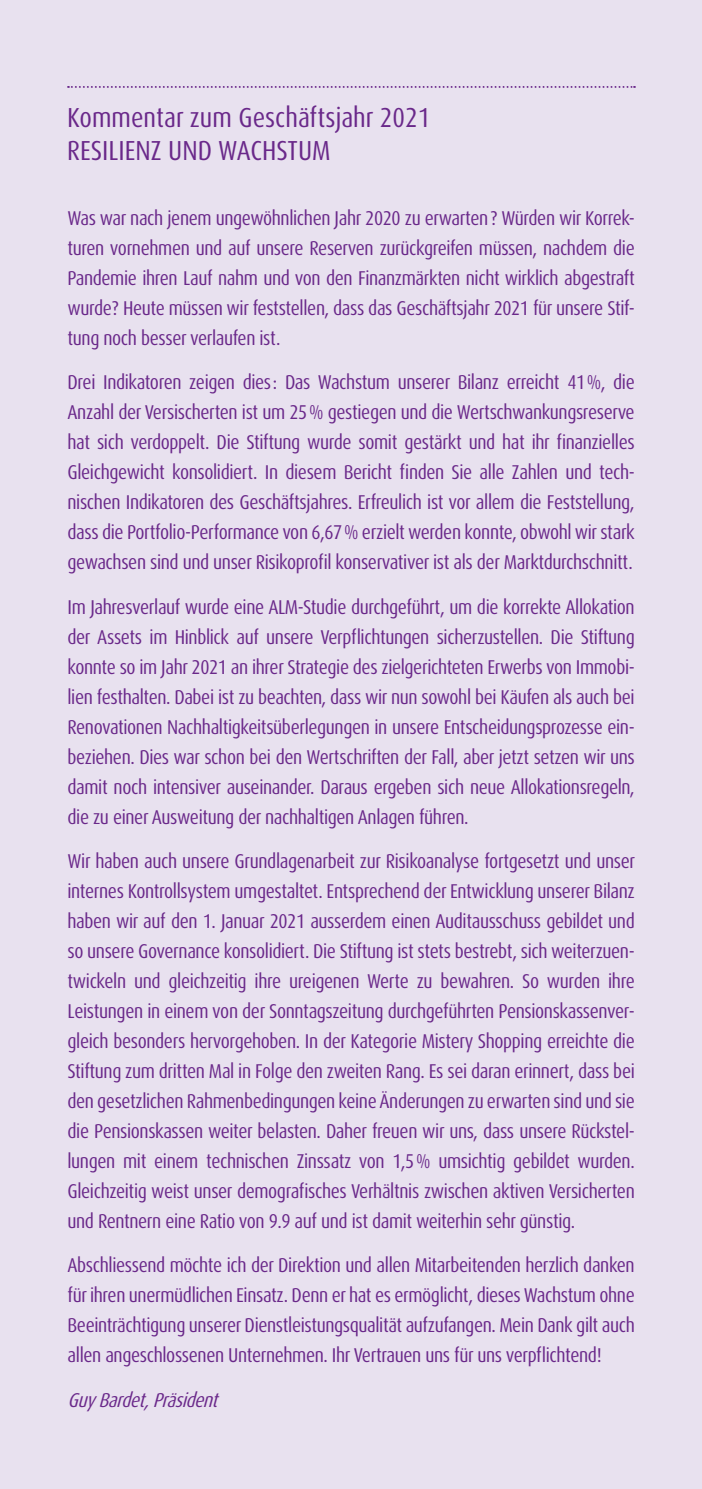
<style>
.page{position:relative;width:702px;height:1489px;background:#fff}
.page>*{position:absolute;margin:0;border:0;box-sizing:border-box;transform-origin:0 0}
.t1{font:condensed 27.5px/33px "Dax OT";color:#6a288a}
.t2{font:condensed 20px/30px "Dax OT";letter-spacing:-.02em;color:#6a288a;text-align:justify}
.t3{font:italic condensed 20px "Dax OT";color:#6a288a}
</style>
<div class="page">
<div style="left:0;top:0;width:702px;height:1488px;background:#e8e1ef"></div>
<svg style="left:68px;top:86px;width:567px;height:2px"></svg>
<h1 class="t1" style="left:67px;top:101px;width:364px">Kommentar zum Geschäftsjahr 2021<br>RESILIENZ UND WACHSTUM</h1>
<p class="t2" style="left:67px;top:203px;width:568px">Was war nach jenem ungewöhnlichen Jahr 2020 zu erwarten? Würden wir Korrek&shy;turen vornehmen und auf unsere Reserven zurückgreifen müssen, nachdem die Pandemie ihren Lauf nahm und von den Finanzmärkten nicht wirklich abgestraft wurde? Heute müssen wir feststellen, dass das Geschäftsjahr 2021 für unsere Stif&shy;tung noch besser verlaufen ist.</p>
<p class="t2" style="left:67px;top:367px;width:568px">Drei Indikatoren zeigen dies: Das Wachstum unserer Bilanz erreicht 41%, die Anzahl der Versischerten ist um 25% gestiegen und die Wertschwankungsreserve hat sich verdoppelt. Die Stiftung wurde somit gestärkt und hat ihr finanzielles Gleichgewicht konsolidiert. In diesem Bericht finden Sie alle Zahlen und tech&shy;nischen Indikatoren des Geschäftsjahres. Erfreulich ist vor allem die Feststellung, dass die Portfolio-Performance von 6,67% erzielt werden konnte, obwohl wir stark gewachsen sind und unser Risikoprofil konservativer ist als der Marktdurchschnitt.</p>
<p class="t2" style="left:67px;top:592px;width:569px">Im Jahresverlauf wurde eine ALM-Studie durchgeführt, um die korrekte Allokation der Assets im Hinblick auf unsere Verpflichtungen sicherzustellen. Die Stiftung konnte so im Jahr 2021 an ihrer Strategie des zielgerichteten Erwerbs von Immobi&shy;lien festhalten. Dabei ist zu beachten, dass wir nun sowohl bei Käufen als auch bei Renovationen Nachhaltigkeitsüberlegungen in unsere Entscheidungsprozesse ein&shy;beziehen. Dies war schon bei den Wertschriften der Fall, aber jetzt setzen wir uns damit noch intensiver auseinander. Daraus ergeben sich neue Allokationsregeln, die zu einer Ausweitung der nachhaltigen Anlagen führen.</p>
<p class="t2" style="left:67px;top:846px;width:569px">Wir haben auch unsere Grundlagenarbeit zur Risikoanalyse fortgesetzt und unser internes Kontrollsystem umgestaltet. Entsprechend der Entwicklung unserer Bilanz haben wir auf den 1. Januar 2021 ausserdem einen Auditausschuss gebildet und so unsere Governance konsolidiert. Die Stiftung ist stets bestrebt, sich weiterzuen&shy;twickeln und gleichzeitig ihre ureigenen Werte zu bewahren. So wurden ihre Leistungen in einem von der Sonntagszeitung durchgeführten Pensionskassenver&shy;gleich besonders hervorgehoben. In der Kategorie Mistery Shopping erreichte die Stiftung zum dritten Mal in Folge den zweiten Rang. Es sei daran erinnert, dass bei den gesetzlichen Rahmenbedingungen keine Änderungen zu erwarten sind und sie die Pensionskassen weiter belasten. Daher freuen wir uns, dass unsere Rückstel&shy;lungen mit einem technischen Zinssatz von 1,5% umsichtig gebildet wurden.<br>Gleichzeitig weist unser demografisches Verhältnis zwischen aktiven Versicherten und Rentnern eine Ratio von 9.9 auf und ist damit weiterhin sehr günstig.</p>
<p class="t2" style="left:67px;top:1250px;width:568px">Abschliessend möchte ich der Direktion und allen Mitarbeitenden herzlich danken für ihren unermüdlichen Einsatz. Denn er hat es ermöglicht, dieses Wachstum ohne Beeinträchtigung unserer Dienstleistungsqualität aufzufangen. Mein Dank gilt auch allen angeschlossenen Unternehmen. Ihr Vertrauen uns für uns verpflichtend!</p>
<p class="t3" style="left:67px;top:1386px;width:158px">GuyBardet,Präsident</p>
</div>
